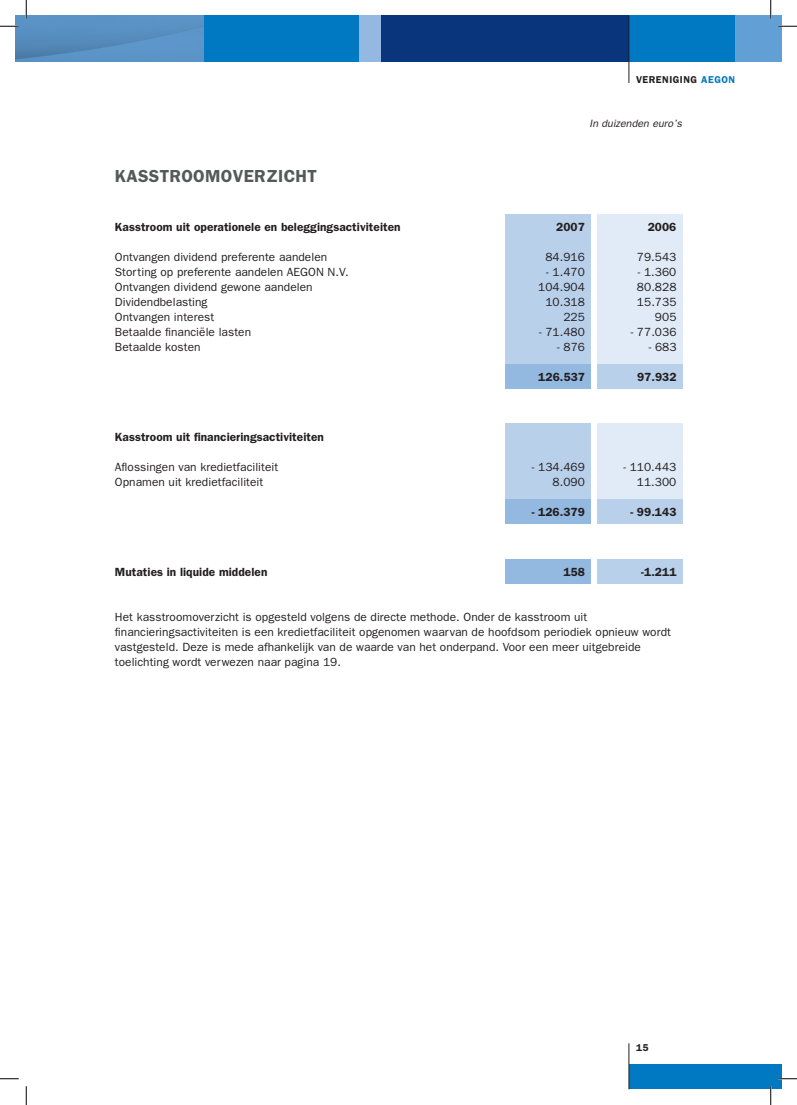
<style>
.page{position:relative;width:797px;height:1105px;background:#fff}
.page>*{position:absolute;margin:0;border:0;box-sizing:border-box;transform-origin:0 0}
.t1{font:600 17.5px "Franklin Gothic";letter-spacing:.02em;color:#57585a}
.t2{font:11.88px/15px "Franklin Gothic";letter-spacing:.005em;color:#231f20}
.t3{font:600 11.88px "Franklin Gothic";letter-spacing:.005em;color:#231f20}
.t4{font:italic 10.62px "Franklin Gothic";letter-spacing:.005em;color:#231f20}
.t5{font:600 10px "Franklin Gothic";letter-spacing:.05em;color:#231f20}
.s1{color:#0079c2}
</style>
<div class="page">
<img style="left:16px;top:16px;width:10px;height:46px">
<div style="left:26px;top:16px;width:755px;height:46px;background:#0079c2"></div>
<div style="left:629px;top:1064px;width:152px;height:25px;background:#0079c2"></div>
<div style="left:381px;top:16px;width:248px;height:46px;background:#08357c"></div>
<svg style="left:26px;top:16px;width:177px;height:46px;background:#5890c2"></svg>
<div style="left:359px;top:16px;width:22px;height:46px;background:#94b9e1"></div>
<div style="left:735px;top:16px;width:46px;height:46px;background:#629fd5"></div>
<hr style="left:628px;top:16px;width:1px;height:67px;background:#231f20">
<hr style="left:628px;top:1043px;width:1px;height:46px;background:#231f20">
<div style="left:505px;top:423px;width:85px;height:90px;background:#b9d0eb"></div>
<div style="left:597px;top:423px;width:85px;height:90px;background:#e1ebf7"></div>
<div style="left:505px;top:499px;width:85px;height:25px;background:#94b9e1"></div>
<div style="left:597px;top:499px;width:85px;height:25px;background:#b9d0eb"></div>
<div style="left:505px;top:559px;width:85px;height:24px;background:#94b9e1"></div>
<div style="left:597px;top:559px;width:85px;height:24px;background:#b9d0eb"></div>
<div style="left:505px;top:214px;width:85px;height:163px;background:#b9d0eb"></div>
<div style="left:597px;top:214px;width:85px;height:163px;background:#e1ebf7"></div>
<div style="left:505px;top:364px;width:85px;height:25px;background:#94b9e1"></div>
<div style="left:597px;top:364px;width:85px;height:25px;background:#b9d0eb"></div>
<svg style="left:0;top:25px;width:19px;height:2px"></svg>
<svg style="left:778px;top:25px;width:19px;height:2px"></svg>
<svg style="left:0;top:1078px;width:19px;height:1px"></svg>
<svg style="left:778px;top:1078px;width:19px;height:1px"></svg>
<svg style="left:25px;top:0;width:2px;height:19px"></svg>
<svg style="left:25px;top:1086px;width:2px;height:19px"></svg>
<svg style="left:770px;top:0;width:1px;height:19px"></svg>
<svg style="left:770px;top:1086px;width:1px;height:19px"></svg>
<p class="t5" style="left:636px;top:74px;width:101px">VERENIGING <span class="s1">AEGON</span></p>
<h1 class="t1" style="left:115px;top:166px;width:203px">KASSTROOMOVERZICHT</h1>
<p class="t4" style="left:589px;top:117px;width:94px">In duizenden euro’s</p>
<p class="t3" style="left:115px;top:220px;width:287px">Kasstroom uit operationele en beleggingsactiviteiten 2</p>
<p class="t3" style="left:563px;top:220px;width:58px">007 2</p>
<p class="t3" style="left:655px;top:220px;width:23px">006</p>
<p class="t2" style="left:115px;top:249px;width:214px">Ontvangen dividend preferente aandelen</p>
<p class="t2" style="left:545px;top:249px;width:41px">84.916</p>
<p class="t2" style="left:637px;top:249px;width:41px">79.543</p>
<p class="t2" style="left:115px;top:264px;width:235px">Storting op preferente aandelen AEGON N.V.</p>
<p class="t2" style="left:546px;top:264px;width:40px">- 1.470</p>
<p class="t2" style="left:638px;top:264px;width:40px">- 1.360</p>
<p class="t2" style="left:115px;top:279px;width:199px">Ontvangen dividend gewone aandelen</p>
<p class="t2" style="left:538px;top:279px;width:48px">104.904</p>
<p class="t2" style="left:637px;top:279px;width:41px">80.828</p>
<p class="t2" style="left:115px;top:294px;width:94px">Dividendbelasting</p>
<p class="t2" style="left:545px;top:294px;width:41px">10.318</p>
<p class="t2" style="left:637px;top:294px;width:41px">15.735</p>
<p class="t2" style="left:115px;top:309px;width:101px">Ontvangen interest</p>
<p class="t2" style="left:563px;top:309px;width:23px">225</p>
<p class="t2" style="left:655px;top:309px;width:23px">905</p>
<p class="t2" style="left:115px;top:324px;width:138px">Betaalde financiële lasten</p>
<p class="t2" style="left:539px;top:324px;width:47px">- 71.480</p>
<p class="t2" style="left:630px;top:324px;width:47px">- 77.036</p>
<p class="t2" style="left:115px;top:339px;width:87px">Betaalde kosten</p>
<p class="t2" style="left:557px;top:339px;width:29px">- 876</p>
<p class="t2" style="left:648px;top:339px;width:29px">- 683</p>
<p class="t3" style="left:538px;top:370px;width:48px">126.537</p>
<p class="t3" style="left:637px;top:370px;width:34px">97.932</p>
<p class="t3" style="left:115px;top:430px;width:210px">Kasstroom uit financieringsactiviteiten</p>
<p class="t2" style="left:115px;top:459px;width:165px">Aflossingen van kredietfaciliteit</p>
<p class="t2" style="left:532px;top:459px;width:54px">- 134.469</p>
<p class="t2" style="left:623px;top:459px;width:54px">- 110.443</p>
<p class="t2" style="left:115px;top:474px;width:150px">Opnamen uit kredietfaciliteit</p>
<p class="t2" style="left:552px;top:474px;width:34px">8.090</p>
<p class="t2" style="left:637px;top:474px;width:41px">11.300</p>
<p class="t3" style="left:531px;top:505px;width:55px">- 126.379</p>
<p class="t3" style="left:630px;top:505px;width:40px">- 99.143</p>
<p class="t3" style="left:115px;top:565px;width:154px">Mutaties in liquide middelen</p>
<p class="t3" style="left:563px;top:565px;width:13px">158</p>
<p class="t3" style="left:641px;top:565px;width:37px">-1.211</p>
<p class="t2" style="left:115px;top:609px;width:557px">Het kasstroomoverzicht is opgesteld volgens de directe methode. Onder de kasstroom uit financieringsactiviteiten is een kredietfaciliteit opgenomen waarvan de hoofdsom periodiek opnieuw wordt vastgesteld. Deze is mede afhankelijk van de waarde van het onderpand. Voor een meer uitgebreide toelichting wordt verwezen naar pagina 19.</p>
<p class="t5" style="left:636px;top:1041px;width:13px">15</p>
</div>
